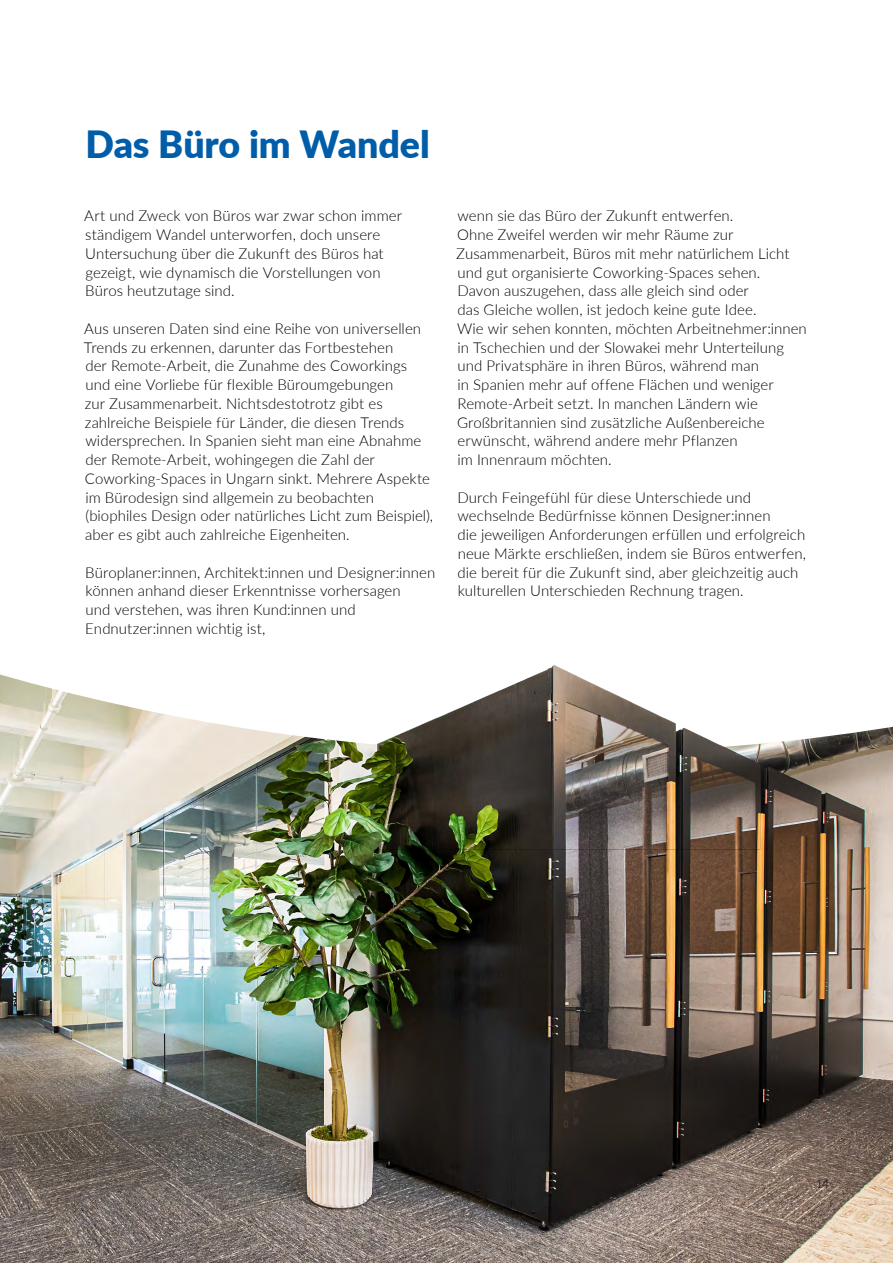
<style>
.page{position:relative;width:893px;height:1263px;background:#fff}
.page>*{position:absolute;margin:0;border:0;box-sizing:border-box;transform-origin:0 0}
.t1{font:900 37.5px "Lato";letter-spacing:-.005em;color:#005da9}
.t2{font:300 15px/18.8px "Lato";letter-spacing:.005em;color:#000}
.t3{font:300 12px "Lato";color:#000}
</style>
<div class="page">
<img style="left:0;top:665px;width:893px;height:598px">
<h1 class="t1" style="left:85px;top:116px;width:346px">Das Büro im Wandel</h1>
<p class="t2" style="left:84px;top:206px;width:319px">Art und Zweck von Büros war zwar schon immer ständigem Wandel unterworfen, doch unsere Untersuchung über die Zukunft des Büros hat gezeigt, wie dynamisch die Vorstellungen von Büros heutzutage sind.</p>
<p class="t2" style="left:84px;top:319px;width:351px">Aus unseren Daten sind eine Reihe von universellen Trends zu erkennen, darunter das Fortbestehen<br>der Remote-Arbeit, die Zunahme des Coworkings und eine Vorliebe für flexible Büroumgebungen<br>zur Zusammenarbeit. Nichtsdestotrotz gibt es zahlreiche Beispiele für Länder, die diesen Trends widersprechen. In Spanien sieht man eine Abnahme der Remote-Arbeit, wohingegen die Zahl der Coworking-Spaces in Ungarn sinkt. Mehrere Aspekte im Bürodesign sind allgemein zu beobachten (biophiles Design oder natürliches Licht zum Beispiel), aber es gibt auch zahlreiche Eigenheiten.</p>
<p class="t2" style="left:85px;top:562px;width:351px">Büroplaner:innen, Architekt:innen und Designer:innen können anhand dieser Erkenntnisse vorhersagen<br>und verstehen, was ihren Kund:innen und Endnutzer:innen wichtig ist,</p>
<p class="t2" style="left:456px;top:206px;width:352px">wenn sie das Büro der Zukunft entwerfen.<br>Ohne Zweifel werden wir mehr Räume zur Zusammenarbeit, Büros mit mehr natürlichem Licht und gut organisierte Coworking-Spaces sehen.<br>Davon auszugehen, dass alle gleich sind oder<br>das Gleiche wollen, ist jedoch keine gute Idee.<br>Wie wir sehen konnten, möchten Arbeitnehmer:innen in Tschechien und der Slowakei mehr Unterteilung und Privatsphäre in ihren Büros, während man<br>in Spanien mehr auf offene Flächen und weniger Remote-Arbeit setzt. In manchen Ländern wie Großbritannien sind zusätzliche Außenbereiche erwünscht, während andere mehr Pflanzen<br>im Innenraum möchten.</p>
<p class="t2" style="left:457px;top:487px;width:350px">Durch Feingefühl für diese Unterschiede und wechselnde Bedürfnisse können Designer:innen<br>die jeweiligen Anforderungen erfüllen und erfolgreich neue Märkte erschließen, indem sie Büros entwerfen, die bereit für die Zukunft sind, aber gleichzeitig auch kulturellen Unterschieden Rechnung tragen.</p>
<p class="t3" style="left:816px;top:1175px;width:15px">14</p>
</div>
